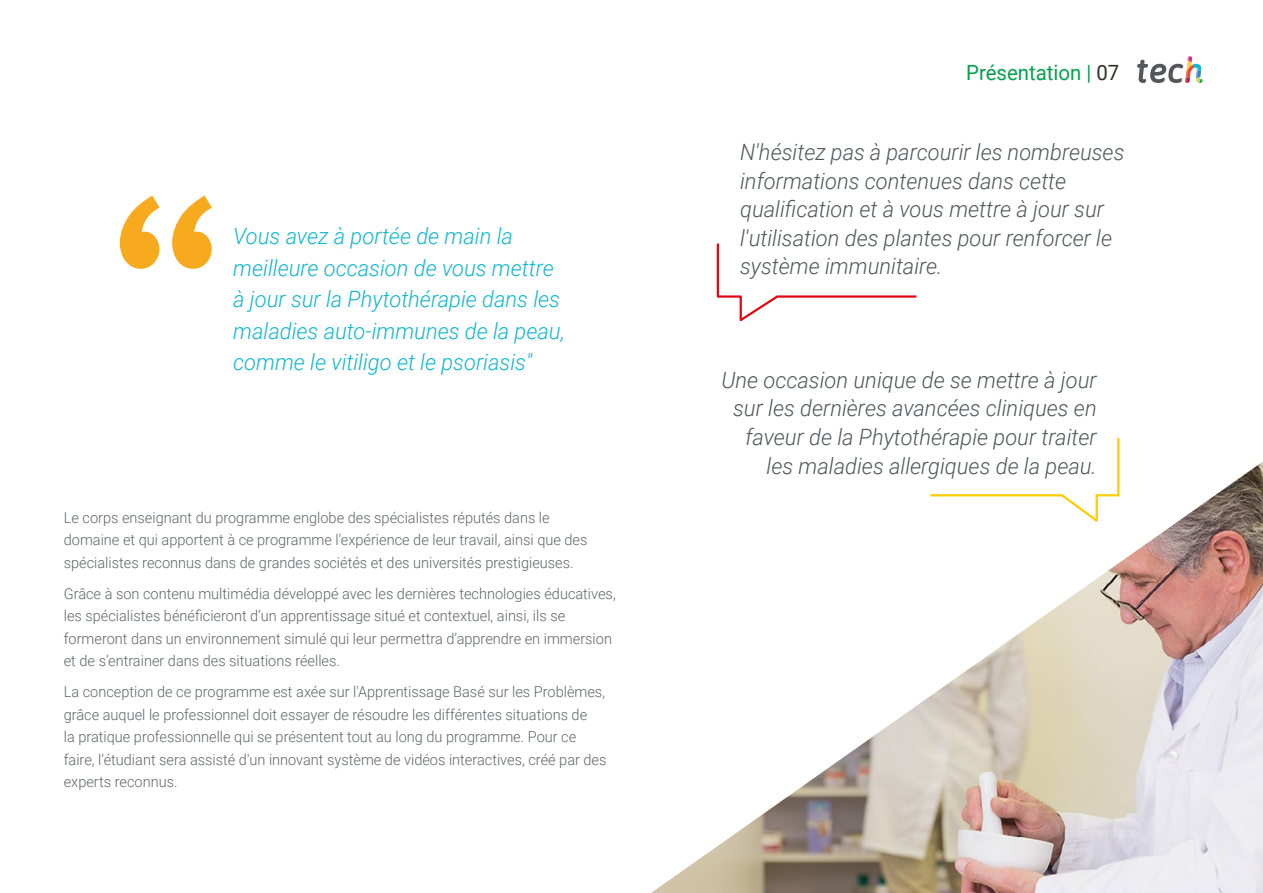
<style>
.page{position:relative;width:1263px;height:893px;background:#fff}
.page>*{position:absolute;margin:0;border:0;box-sizing:border-box;transform-origin:0 0}
.t1{font:italic 300 22.5px/28.5px "Roboto";color:#52555b;text-align:right}
.t2{font:italic 300 22.5px/31.5px "Roboto";color:#0fb6cf}
.t3{font:21px "Roboto";color:#04a14d}
.t4{font:300 15px/22.5px "Roboto";color:#61646a}
.s1{color:#312e20}
</style>
<div class="page">
<svg style="left:120px;top:196px;width:92px;height:73px"></svg>
<svg style="left:716px;top:243px;width:201px;height:79px"></svg>
<svg style="left:1137px;top:56px;width:65px;height:27px"></svg>
<img style="left:651px;top:460px;width:612px;height:433px">
<h1 class="t2" style="left:233px;top:220px;width:333px">Vous avez à portée de main la meilleure occasion de vous mettre à jour sur la Phytothérapie dans les maladies auto-immunes de la peau, comme le vitiligo et le psoriasis"</h1>
<p class="t4" style="left:64px;top:505px;width:525px">Le corps enseignant du programme englobe des spécialistes réputés dans le domaine et qui apportent à ce programme l'expérience de leur travail, ainsi que des spécialistes reconnus dans de grandes sociétés et des universités prestigieuses.</p>
<p class="t4" style="left:64px;top:581px;width:553px">Grâce à son contenu multimédia développé avec les dernières technologies éducatives, les spécialistes bénéficieront d’un apprentissage situé et contextuel, ainsi, ils se formeront dans un environnement simulé qui leur permettra d’apprendre en immersion et de s’entrainer dans des situations réelles.</p>
<p class="t4" style="left:64px;top:680px;width:544px">La conception de ce programme est axée sur l'Apprentissage Basé sur les Problèmes, grâce auquel le professionnel doit essayer de résoudre les différentes situations de<br>la pratique professionnelle qui se présentent tout au long du programme. Pour ce faire, l’étudiant sera assisté d'un innovant système de vidéos interactives, créé par des experts reconnus.</p>
<h2 class="t3" style="left:966px;top:57px;width:155px">Présentation | <span class="s1">07</span></h2>
<h1 class="t1" style="left:740px;top:137px;width:386px;text-align:left">N'hésitez pas à parcourir les nombreuses informations contenues dans cette qualification et à vous mettre à jour sur l'utilisation des plantes pour renforcer le système immunitaire.</h1>
<h1 class="t1" style="left:721px;top:365px;width:377px">Une occasion unique de se mettre à jour sur les dernières avancées cliniques en faveur de la Phytothérapie pour traiter les maladies allergiques de la peau.</h1>
</div>
